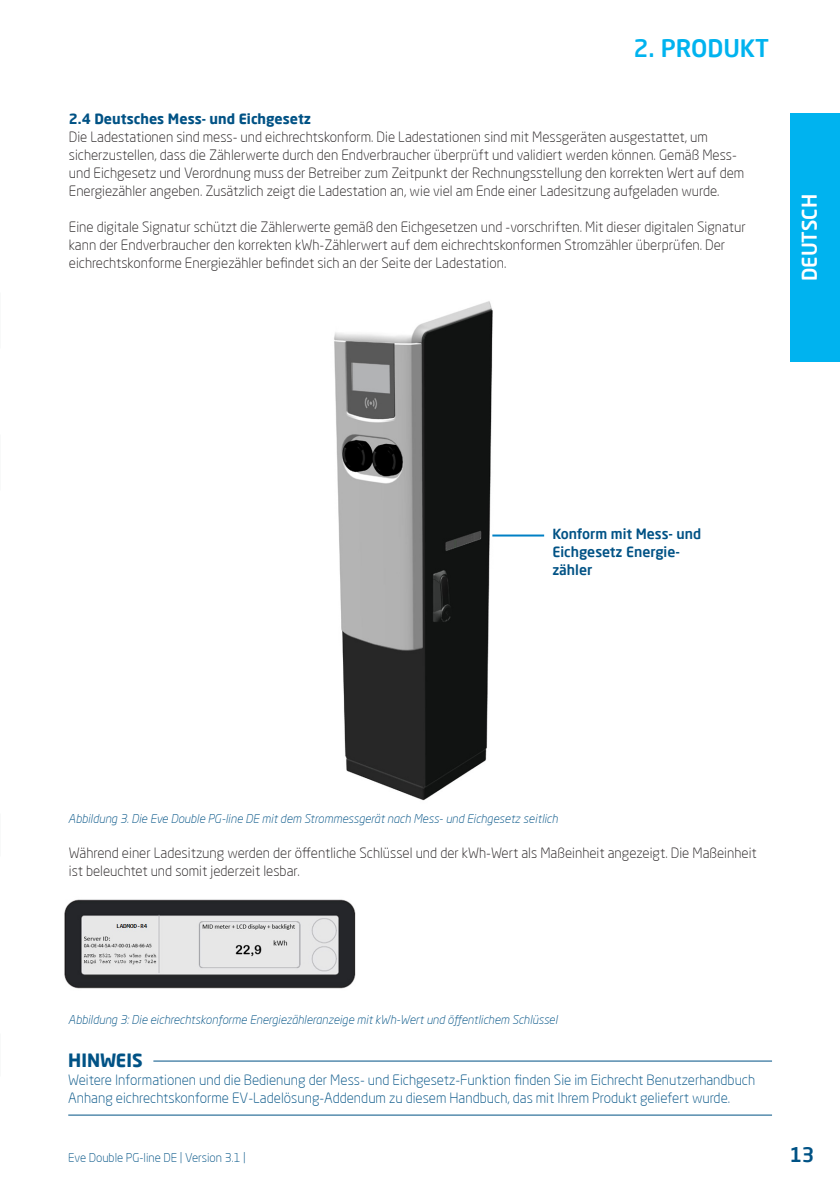
<style>
.page{position:relative;width:840px;height:1191px;background:#fff}
.page>*{position:absolute;margin:0;border:0;box-sizing:border-box;transform-origin:0 0}
.Header_1{font:500 24px "Neo Sans Pro";color:#00b3ef}
.t1{font:500 20px "Neo Sans Pro";color:#fff}
.t2{font:500 20px "Neo Sans Pro";color:#005285}
.t3{font:700 18px "Neo Sans Pro";color:#005285}
.t4{font:300 14px/18px "Neo Sans Pro";color:#231f20}
.t5{font:300 14px/18px "Neo Sans Pro";color:#005285}
.t6{font:500 14px/18px "Neo Sans Pro";color:#005285}
.Header_2{font:700 14px "Neo Sans Pro";color:#005285}
.t7{font:italic 300 12px "Neo Sans Pro";color:#005285}
.t8{font:300 12px "Neo Sans Pro";color:#005285}
</style>
<div class="page">
<div style="left:789px;top:114px;width:50px;height:248px;background:#00b3ef"></div>
<img style="left:334px;top:301px;width:211px;height:500px">
<hr style="left:492px;top:534px;width:52px;height:2px;background:#0080c5">
<img style="left:64px;top:899px;width:292px;height:90px">
<hr style="left:153px;top:1060px;width:618px;height:1px;background:#005285">
<hr style="left:68px;top:1114px;width:703px;height:1px;background:#005285">
<p class="Header_1" style="left:633px;top:33px;width:137px">2. PRODUKT</p>
<p class="Header_2" style="left:69px;top:110px;width:244px">2.4 Deutsches Mess- und Eichgesetz</p>
<p class="t4" style="left:69px;top:128px;width:676px">Die Ladestationen sind mess- und eichrechtskonform. Die Ladestationen sind mit Messgeräten ausgestattet, um sicherzustellen, dass die Zählerwerte durch den Endverbraucher überprüft und validiert werden können. Gemäß Mess&shy;und Eichgesetz und Verordnung muss der Betreiber zum Zeitpunkt der Rechnungsstellung den korrekten Wert auf dem Energiezähler angeben. Zusätzlich zeigt die Ladestation an, wie viel am Ende einer Ladesitzung aufgeladen wurde.</p>
<p class="t4" style="left:69px;top:218px;width:678px">Eine digitale Signatur schützt die Zählerwerte gemäß den Eichgesetzen und -vorschriften. Mit dieser digitalen Signatur kann der Endverbraucher den korrekten kWh-Zählerwert auf dem eichrechtskonformen Stromzähler überprüfen. Der eichrechtskonforme Energiezähler befindet sich an der Seite der Ladestation.</p>
<p class="t1" style="left:796px;top:281px;width:89px;rotate:-90deg">DEUTSCH</p>
<p class="t6" style="left:552px;top:525px;width:150px">Konform mit Mess- und<br>Eichgesetz Energie&shy;zähler</p>
<p class="t7" style="left:68px;top:811px;width:491px">Abbildung 3. Die Eve Double PG-line DE mit dem Strommessgerät nach Mess- und Eichgesetz seitlich</p>
<p class="t4" style="left:69px;top:843px;width:689px">Während einer Ladesitzung werden der öffentliche Schlüssel und der kWh-Wert als Maßeinheit angezeigt. Die Maßeinheit ist beleuchtet und somit jederzeit lesbar.</p>
<p class="t7" style="left:68px;top:1012px;width:490px">Abbildung 3: Die eichrechtskonforme Energiezähleranzeige mit kWh-Wert und öffentlichem Schlüssel</p>
<p class="t3" style="left:68px;top:1049px;width:76px">HINWEIS</p>
<p class="t5" style="left:68px;top:1070px;width:688px">Weitere Informationen und die Bedienung der Mess- und Eichgesetz-Funktion finden Sie im Eichrecht Benutzerhandbuch<br>Anhang eichrechtskonforme EV-Ladelösung-Addendum zu diesem Handbuch, das mit Ihrem Produkt geliefert wurde.</p>
<p class="t8" style="left:68px;top:1149px;width:179px">Eve Double PG-line DE | Version 3.1 |</p>
<h2 class="t2" style="left:788px;top:1141px;width:27px">13</h2>
</div>
